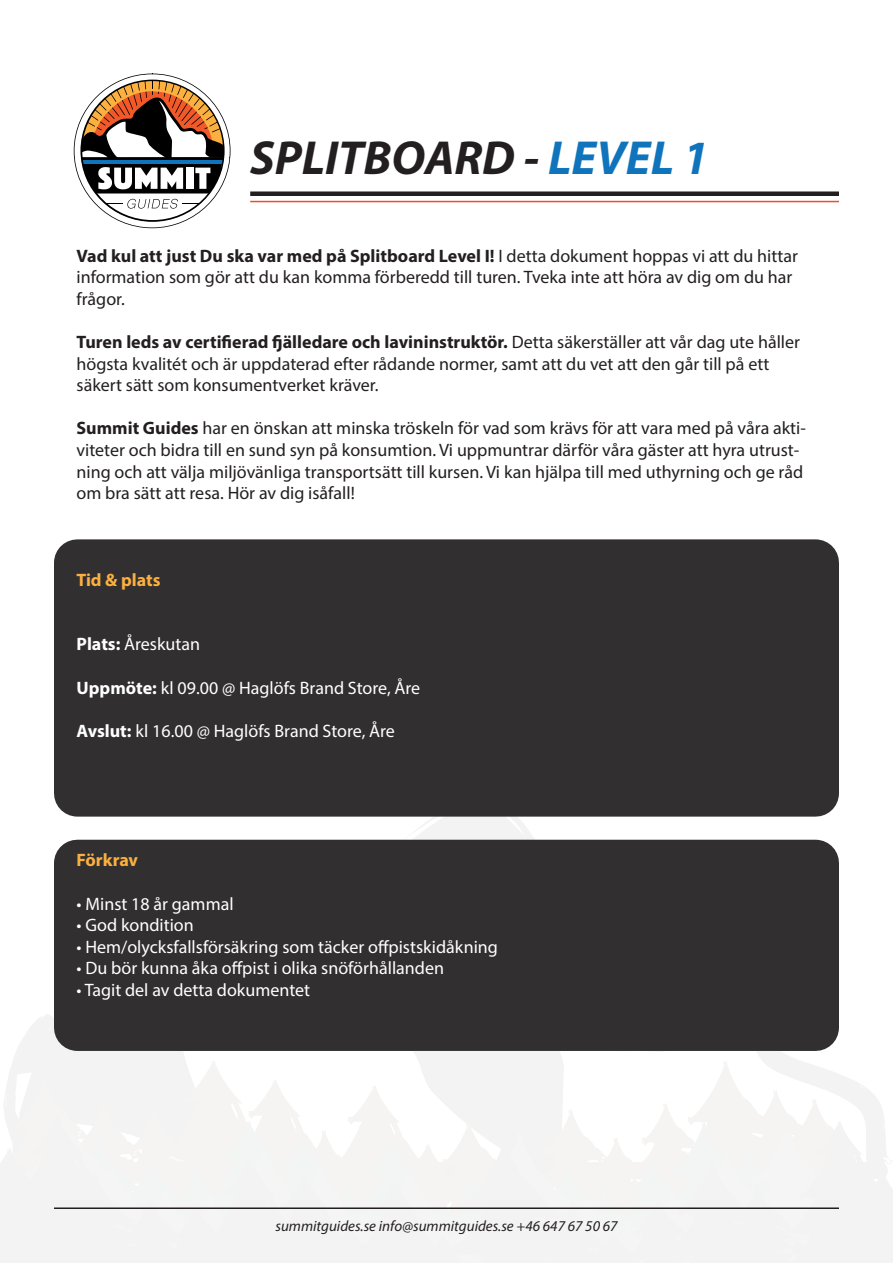
<style>
.page{position:relative;width:893px;height:1263px;background:#fff}
.page>*{position:absolute;margin:0;border:0;box-sizing:border-box;transform-origin:0 0}
.t1{font:italic 700 48px "Myriad Pro";color:#231f20}
.t2{font:18px/21.6px "Myriad Pro";color:#231f20}
.t3{font:18px "Myriad Pro";color:#fff}
.t4{font:700 18px "Myriad Pro";color:#fbb03f}
.t5{font:italic 15px "Myriad Pro";color:#231f20}
.s1{color:#1074bc}
.s2{font-weight:700}
</style>
<div class="page">
<svg style="left:75px;top:817px;width:744px;height:23px"></svg>
<svg style="left:0;top:1014px;width:893px;height:249px"></svg>
<div style="left:77px;top:863px;width:739px;height:165px;background:#312f30"></div>
<div style="left:54px;top:840px;width:785px;height:211px;border:46px solid #312f30"></div>
<div style="left:77px;top:563px;width:739px;height:230px;background:#312f30"></div>
<div style="left:54px;top:539px;width:785px;height:278px;border:46px solid #312f30"></div>
<svg style="left:74px;top:74px;width:157px;height:154px"></svg>
<div style="left:250px;top:191px;width:589px;height:5px;background:#231f20"></div>
<hr style="left:54px;top:1207px;width:785px;height:2px;background:#231f20">
<hr style="left:250px;top:201px;width:589px;height:1px;background:#ef4d2f">
<p class="t1" style="left:250px;top:126px;width:460px">SPLITBOARD - <span class="s1">LEVEL 1</span></p>
<p class="t2" style="left:77px;top:244px;width:723px"><span class="s2">Vad kul att just Du ska var med på Splitboard Level I!</span> I detta dokument hoppas vi att du hittar information som gör att du kan komma förberedd till turen. Tveka inte att höra av dig om du har frågor.</p>
<p class="t2" style="left:77px;top:331px;width:725px"><span class="s2">Turen leds av certifierad fjälledare och lavininstruktör.</span> Detta säkerställer att vår dag ute håller högsta kvalitét och är uppdaterad efter rådande normer, samt att du vet att den går till på ett säkert sätt som konsumentverket kräver.</p>
<p class="t2" style="left:77px;top:417px;width:731px"><span class="s2">Summit Guides</span> har en önskan att minska tröskeln för vad som krävs för att vara med på våra akti&shy;viteter och bidra till en sund syn på konsumtion. Vi uppmuntrar därför våra gäster att hyra utrust&shy;ning och att välja miljövänliga transportsätt till kursen. Vi kan hjälpa till med uthyrning och ge råd om bra sätt att resa. Hör av dig isåfall!</p>
<p class="t4" style="left:77px;top:568px;width:86px">Tid &amp; plats</p>
<p class="t3" style="left:77px;top:633px;width:125px"><span class="s2">Plats:</span> Åreskutan</p>
<p class="t3" style="left:77px;top:676px;width:345px"><span class="s2">Uppmöte:</span> kl 09.00 @ Haglöfs Brand Store, Åre</p>
<p class="t3" style="left:77px;top:720px;width:320px"><span class="s2">Avslut:</span> kl 16.00 @ Haglöfs Brand Store, Åre</p>
<p class="t4" style="left:77px;top:849px;width:63px">Förkrav</p>
<p class="t3" style="left:77px;top:892px;width:159px">• Minst 18 år gammal</p>
<p class="t3" style="left:77px;top:914px;width:119px">• God kondition</p>
<p class="t3" style="left:77px;top:936px;width:423px">• Hem/olycksfallsförsäkring som täcker offpistskidåkning</p>
<p class="t3" style="left:77px;top:957px;width:369px">• Du bör kunna åka offpist i olika snöförhållanden</p>
<p class="t3" style="left:77px;top:979px;width:235px">• Tagit del av detta dokumentet</p>
<p class="t5" style="left:275px;top:1216px;width:344px">summitguides.se info@summitguides.se +46 647 67 50 67</p>
</div>
